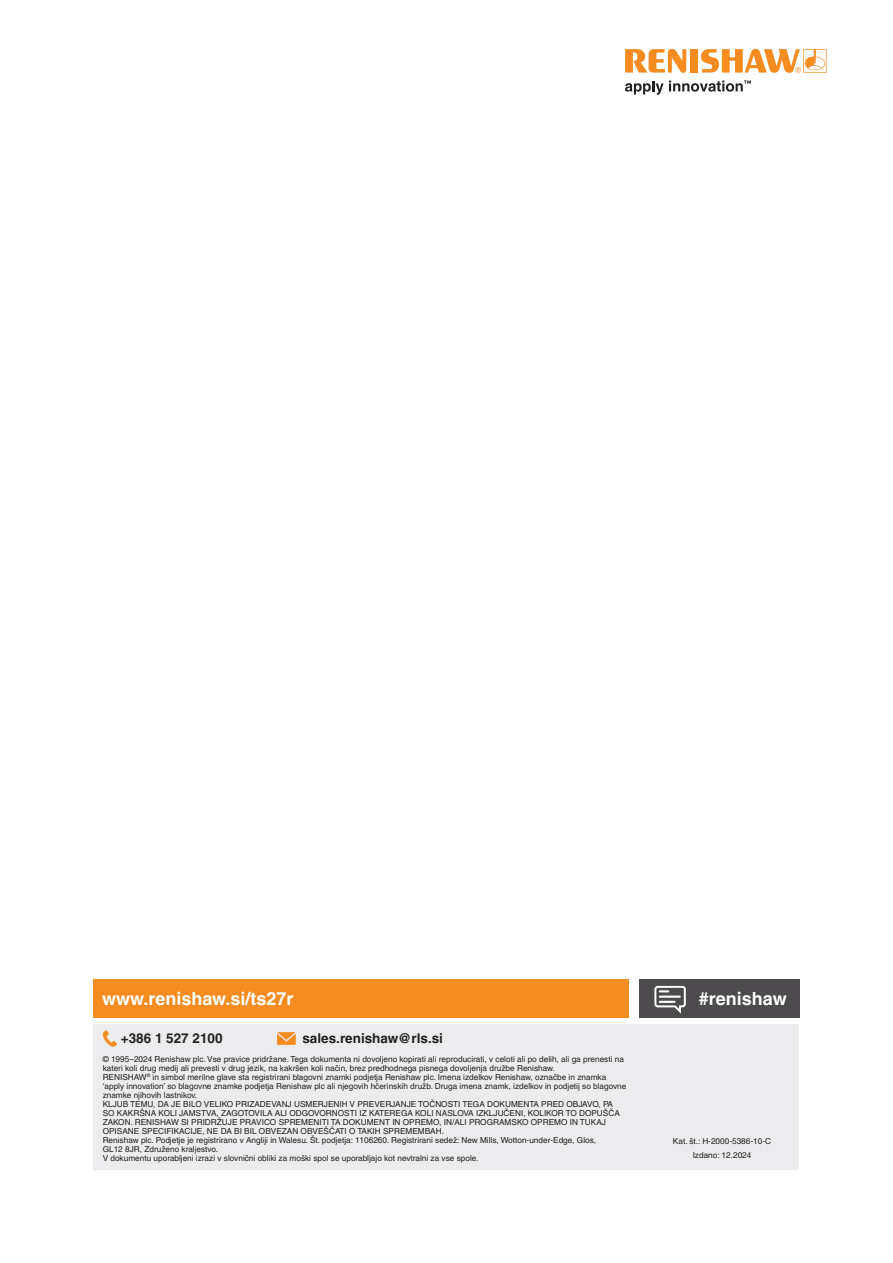
<style>
.page{position:relative;width:893px;height:1263px;background:#fff}
.page>*{position:absolute;margin:0;border:0;box-sizing:border-box;transform-origin:0 0}
.back_page_URL_white___hashtag{font:700 18px "Helvetica LT Pro";color:#fff}
.back_page_URL_white___hashtag_flush_righ{font:700 18px "Helvetica LT Pro";color:#fff}
.back_page_contact_details{font:700 13.5px "Helvetica LT Pro";color:#231f20}
.Disclaimer{font:8.25px/9px "Helvetica LT Pro";color:#231f20}
.Part_No{font:8.25px "Helvetica LT Pro";color:#231f20}
</style>
<div class="page">
<svg style="left:625px;top:49px;width:61px;height:24px"></svg>
<div style="left:690px;top:49px;width:8px;height:24px;background:#f68c1f"></div>
<svg style="left:701px;top:49px;width:125px;height:24px"></svg>
<svg style="left:625px;top:80px;width:126px;height:15px"></svg>
<div style="left:94px;top:1024px;width:705px;height:145px;background:#ececee"></div>
<div style="left:639px;top:979px;width:160px;height:39px;background:#4d4b4d"></div>
<svg style="left:103px;top:1030px;width:14px;height:17px"></svg>
<svg style="left:277px;top:1032px;width:19px;height:13px"></svg>
<svg style="left:654px;top:986px;width:32px;height:28px"></svg>
<div style="left:94px;top:979px;width:535px;height:38px;background:#f68c1f"></div>
<p class="back_page_URL_white___hashtag" style="left:102px;top:987px;width:193px">www.renishaw.si/ts27r</p>
<p class="back_page_contact_details" style="left:121px;top:1030px;width:103px">+386 1 527 2100</p>
<p class="back_page_contact_details" style="left:302px;top:1030px;width:142px">sales.renishaw@rls.si</p>
<p class="Disclaimer" style="left:103px;top:1054px;width:523px">© 1995–2024 Renishaw plc. Vse pravice pridržane. Tega dokumenta ni dovoljeno kopirati ali reproducirati, v celoti ali po delih, ali ga prenesti na kateri koli drug medij ali prevesti v drug jezik, na kakršen koli način, brez predhodnega pisnega dovoljenja družbe Renishaw.</p>
<p class="Disclaimer" style="left:103px;top:1072px;width:525px">RENISHAW<sup>®</sup> in simbol merilne glave sta registrirani blagovni znamki podjetja Renishaw plc. Imena izdelkov Renishaw, označbe in znamka ‘apply innovation’ so blagovne znamke podjetja Renishaw plc ali njegovih hčerinskih družb. Druga imena znamk, izdelkov in podjetij so blagovne znamke njihovih lastnikov.</p>
<p class="Disclaimer" style="left:103px;top:1099px;width:519px">KLJUB TEMU, DA JE BILO VELIKO PRIZADEVANJ USMERJENIH V PREVERJANJE TOČNOSTI TEGA DOKUMENTA PRED OBJAVO, PA SO KAKRŠNA KOLI JAMSTVA, ZAGOTOVILA ALI ODGOVORNOSTI IZ KATEREGA KOLI NASLOVA IZKLJUČENI, KOLIKOR TO DOPUŠČA ZAKON. RENISHAW SI PRIDRŽUJE PRAVICO SPREMENITI TA DOKUMENT IN OPREMO, IN/ALI PROGRAMSKO OPREMO IN TUKAJ OPISANE SPECIFIKACIJE, NE DA BI BIL OBVEZAN OBVEŠČATI O TAKIH SPREMEMBAH.</p>
<p class="Disclaimer" style="left:103px;top:1135px;width:495px">Renishaw plc. Podjetje je registrirano v Angliji in Walesu. Št. podjetja: 1106260. Registrirani sedež: New Mills, Wotton-under-Edge, Glos,<br>GL12 8JR, Združeno kraljestvo.</p>
<p class="Disclaimer" style="left:103px;top:1153px;width:377px">V dokumentu uporabljeni izrazi v slovnični obliki za moški spol se uporabljajo kot nevtralni za vse spole.</p>
<p class="back_page_URL_white___hashtag_flush_righ" style="left:699px;top:987px;width:89px">#renishaw</p>
<p class="Part_No" style="left:673px;top:1136px;width:100px">Kat. št.: H-2000-5386-10-C</p>
<p class="Part_No" style="left:693px;top:1150px;width:60px">Izdano: 12.2024</p>
</div>
